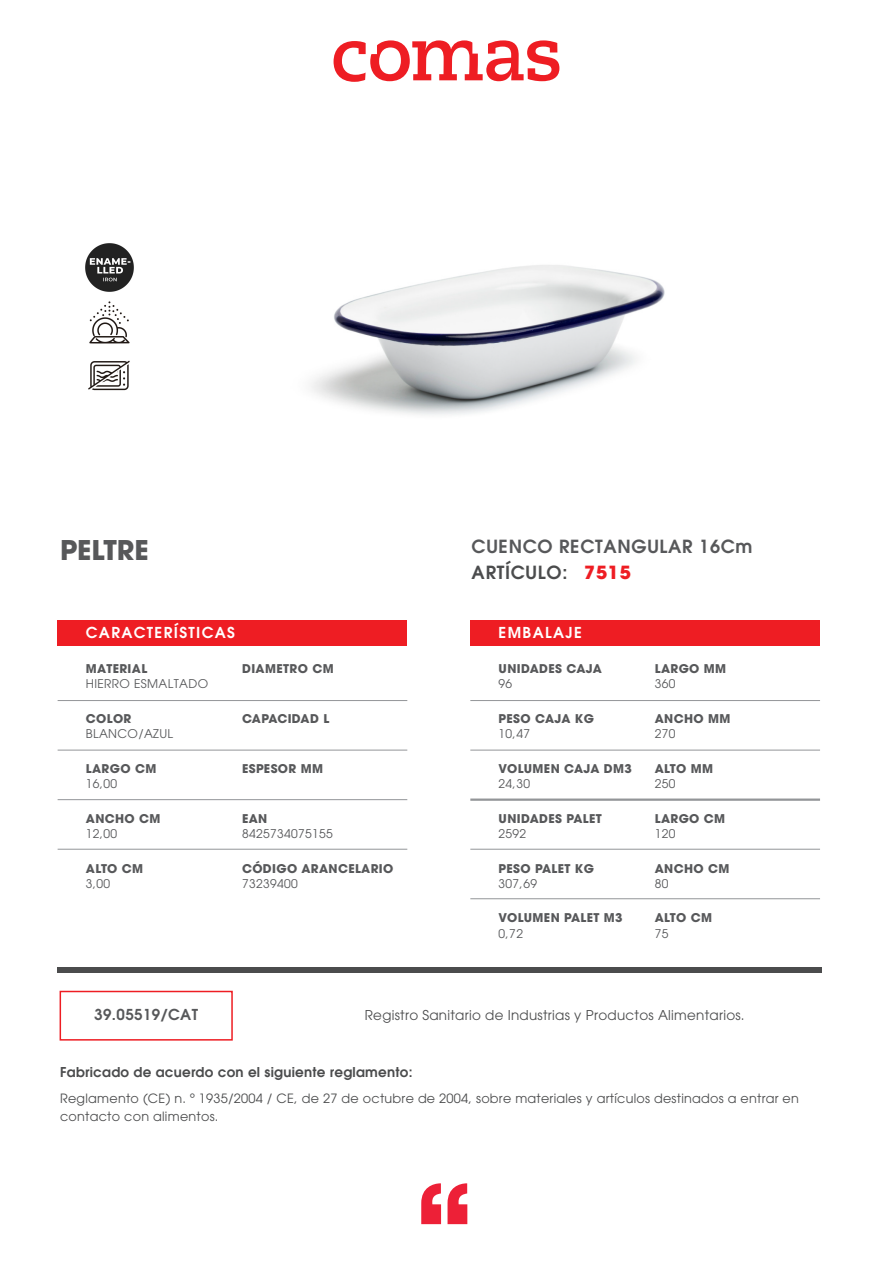
<style>
.page{position:relative;width:893px;height:1263px;background:#fff}
.page>*{position:absolute;margin:0;border:0;box-sizing:border-box;transform-origin:0 0}
.t1{font:700 27px "Avant Garde";color:#57585a}
.t2{font:600 18px/25.7px "Avant Garde";letter-spacing:.04em;color:#57585a}
.t3{font:600 15px "Avant Garde";letter-spacing:.09em;color:#fff}
.t4{font:600 15px "Avant Garde";letter-spacing:.03em;color:#57585a}
.t5{font:13.5px "Avant Garde";letter-spacing:.02em;color:#4b4c4d}
.t6{font:600 13.5px "Avant Garde";letter-spacing:.02em;color:#4b4c4d}
.t7{font:12.75px/18px "Avant Garde";letter-spacing:.02em;color:#4b4c4d}
.t8{font:700 12px "Avant Garde";letter-spacing:.03em;color:#57585a}
.t9{font:12px "Avant Garde";letter-spacing:.03em;color:#57585a}
.t10{font:700 12px "Avant Garde";letter-spacing:.01em;color:#57585a}
.s1{color:#4b4c4d}
.s2{font-weight:700;color:#ee1d23}
</style>
<div class="page">
<svg style="left:421px;top:1183px;width:20px;height:41px"></svg>
<svg style="left:448px;top:1183px;width:19px;height:41px"></svg>
<svg style="left:334px;top:40px;width:225px;height:42px"></svg>
<div style="left:58px;top:620px;width:349px;height:25px;background:#ee1d23"></div>
<div style="left:58px;top:967px;width:764px;height:6px;background:#4b4c4d"></div>
<hr style="left:58px;top:700px;width:349px;height:1px;background:#939598">
<hr style="left:58px;top:750px;width:349px;height:1px;background:#939598">
<hr style="left:58px;top:799px;width:349px;height:1px;background:#939598">
<hr style="left:58px;top:849px;width:349px;height:1px;background:#939598">
<div style="left:470px;top:620px;width:350px;height:25px;background:#ee1d23"></div>
<hr style="left:470px;top:700px;width:350px;height:1px;background:#939598">
<hr style="left:470px;top:750px;width:350px;height:1px;background:#939598">
<hr style="left:470px;top:798px;width:350px;height:3px;background:#939598">
<hr style="left:470px;top:849px;width:350px;height:1px;background:#939598">
<hr style="left:470px;top:898px;width:350px;height:1px;background:#939598">
<div style="left:60px;top:991px;width:173px;height:49px;border:2px solid #ee1d23"></div>
<img style="left:85px;top:243px;width:49px;height:148px">
<img style="left:311px;top:265px;width:354px;height:150px">
<h1 class="t1" style="left:60px;top:532px;width:90px">PELTRE</h1>
<h2 class="t2" style="left:472px;top:533px;width:282px">CUENCO RECTANGULAR 16Cm<br><span class="s1">ARTÍCULO:</span> <span class="s2">7515</span></h2>
<p class="t3" style="left:86px;top:623px;width:151px">CARACTERÍSTICAS</p>
<p class="t8" style="left:86px;top:661px;width:63px">MATERIAL</p>
<p class="t9" style="left:86px;top:677px;width:124px">HIERRO ESMALTADO</p>
<p class="t8" style="left:242px;top:661px;width:93px">DIAMETRO CM</p>
<p class="t8" style="left:86px;top:711px;width:47px">COLOR</p>
<p class="t9" style="left:86px;top:727px;width:89px">BLANCO/AZUL</p>
<p class="t8" style="left:86px;top:761px;width:72px">LARGO CM</p>
<p class="t9" style="left:86px;top:777px;width:33px">16,00</p>
<p class="t8" style="left:86px;top:810px;width:76px">ANCHO CM</p>
<p class="t9" style="left:86px;top:826px;width:33px">12,00</p>
<p class="t8" style="left:86px;top:860px;width:59px">ALTO CM</p>
<p class="t9" style="left:86px;top:876px;width:26px">3,00</p>
<p class="t10" style="left:242px;top:711px;width:89px">CAPACIDAD L</p>
<p class="t8" style="left:242px;top:761px;width:83px">ESPESOR MM</p>
<p class="t8" style="left:242px;top:810px;width:27px">EAN</p>
<p class="t9" style="left:242px;top:826px;width:92px">8425734075155</p>
<p class="t8" style="left:242px;top:860px;width:153px">CÓDIGO ARANCELARIO</p>
<p class="t9" style="left:242px;top:876px;width:57px">73239400</p>
<p class="t3" style="left:499px;top:623px;width:85px">EMBALAJE</p>
<p class="t8" style="left:499px;top:661px;width:105px">UNIDADES CAJA</p>
<p class="t9" style="left:499px;top:677px;width:15px">96</p>
<p class="t8" style="left:499px;top:711px;width:97px">PESO CAJA KG</p>
<p class="t9" style="left:499px;top:727px;width:33px">10,47</p>
<p class="t8" style="left:499px;top:761px;width:135px">VOLUMEN CAJA DM3</p>
<p class="t9" style="left:499px;top:777px;width:33px">24,30</p>
<p class="t8" style="left:499px;top:810px;width:105px">UNIDADES PALET</p>
<p class="t9" style="left:499px;top:826px;width:29px">2592</p>
<p class="t8" style="left:499px;top:860px;width:97px">PESO PALET KG</p>
<p class="t9" style="left:499px;top:876px;width:40px">307,69</p>
<p class="t8" style="left:499px;top:910px;width:126px">VOLUMEN PALET M3</p>
<p class="t9" style="left:499px;top:926px;width:26px">0,72</p>
<p class="t8" style="left:655px;top:661px;width:73px">LARGO MM</p>
<p class="t9" style="left:655px;top:677px;width:22px">360</p>
<p class="t8" style="left:655px;top:711px;width:77px">ANCHO MM</p>
<p class="t9" style="left:655px;top:727px;width:22px">270</p>
<p class="t8" style="left:655px;top:761px;width:60px">ALTO MM</p>
<p class="t9" style="left:655px;top:777px;width:22px">250</p>
<p class="t8" style="left:655px;top:810px;width:72px">LARGO CM</p>
<p class="t9" style="left:655px;top:826px;width:22px">120</p>
<p class="t8" style="left:655px;top:860px;width:76px">ANCHO CM</p>
<p class="t9" style="left:655px;top:876px;width:15px">80</p>
<p class="t8" style="left:655px;top:910px;width:59px">ALTO CM</p>
<p class="t9" style="left:655px;top:926px;width:15px">75</p>
<p class="t4" style="left:94px;top:1005px;width:105px">39.05519/CAT</p>
<p class="t5" style="left:365px;top:1007px;width:381px">Registro Sanitario de Industrias y Productos Alimentarios.</p>
<p class="t6" style="left:60px;top:1063px;width:354px">Fabricado de acuerdo con el siguiente reglamento:</p>
<p class="t7" style="left:60px;top:1090px;width:740px">Reglamento (CE) n. º 1935/2004 / CE, de 27 de octubre de 2004, sobre materiales y artículos destinados a entrar en contacto con alimentos.</p>
</div>
